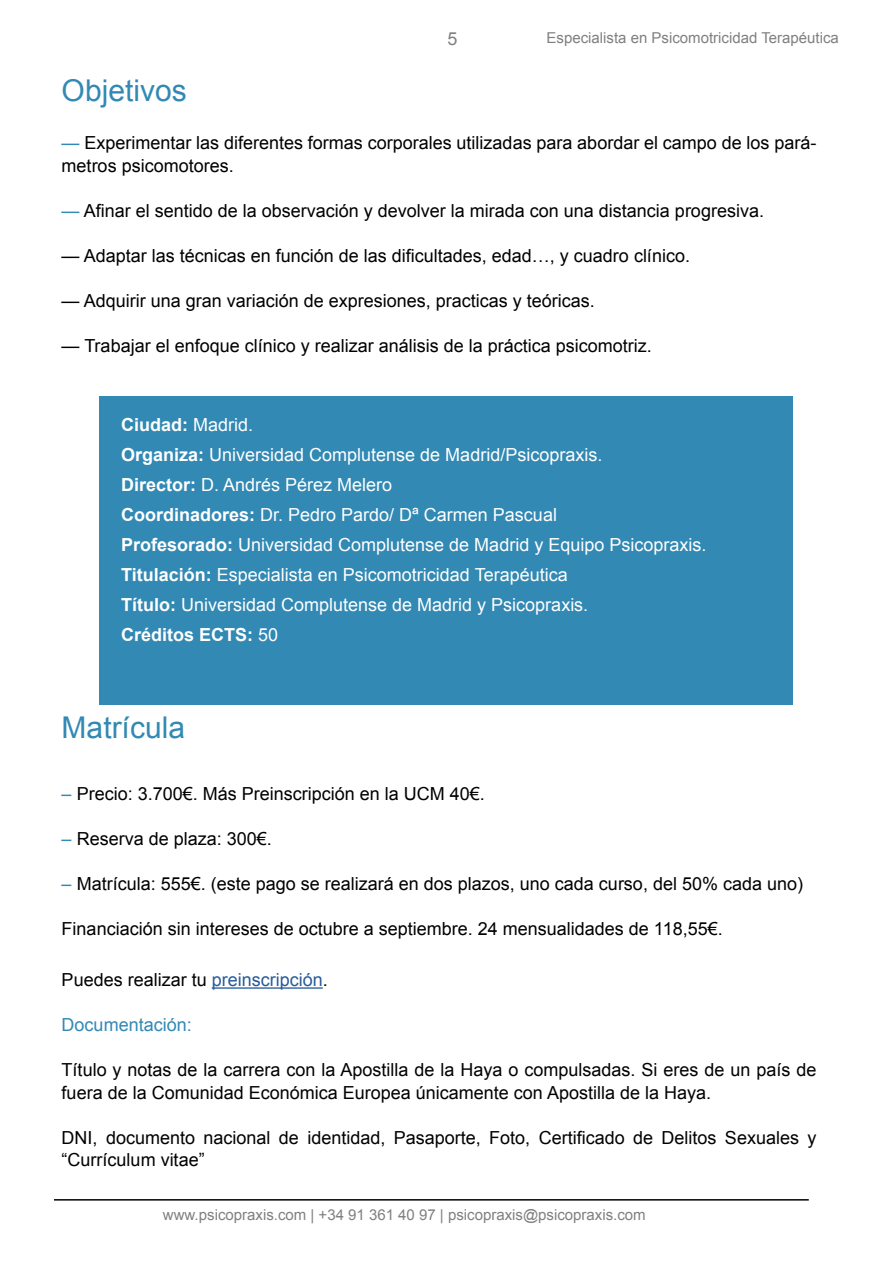
<style>
.page{position:relative;width:893px;height:1263px;background:#fff}
.page>*{position:absolute;margin:0;border:0;box-sizing:border-box;transform-origin:0 0}
.t1{font:30px "Arial";color:#3189b4}
.t2{font:18px/22.5px "Arial";color:#000}
.t3{font:18px/30px "Arial";color:#fff}
.t4{font:18px/22.5px "Arial";color:#020203}
.t5{font:18px "Arial";color:#3189b4}
.t6{font:18px "Arial";color:#818081}
.t7{font:15px "Arial";color:#818081}
.s1{color:#3189b4}
.s2{font-weight:700}
.s3{color:#275b9b}
</style>
<div class="page">
<div style="left:100px;top:396px;width:693px;height:309px;background:#3189b4"></div>
<hr style="left:212px;top:987px;width:111px;height:2px;background:#275b9b">
<hr style="left:54px;top:1199px;width:755px;height:1px;background:#000">
<p class="t6" style="left:447px;top:27px;width:12px">5</p>
<p class="t7" style="left:547px;top:28px;width:294px">Especialista en Psicomotricidad Terapéutica</p>
<h1 class="t1" style="left:62px;top:70px;width:127px">Objetivos</h1>
<p class="t2" style="left:62px;top:132px;width:756px"><span class="s1">—</span> Experimentar las diferentes formas corporales utilizadas para abordar el campo de los pará&shy;metros psicomotores.</p>
<p class="t2" style="left:62px;top:199px;width:704px"><span class="s1">—</span> Afinar el sentido de la observación y devolver la mirada con una distancia progresiva.</p>
<p class="t2" style="left:62px;top:244px;width:630px">— Adaptar las técnicas en función de las dificultades, edad…, y cuadro clínico.</p>
<p class="t2" style="left:62px;top:289px;width:535px">— Adquirir una gran variación de expresiones, practicas y teóricas.</p>
<p class="t2" style="left:62px;top:334px;width:592px">— Trabajar el enfoque clínico y realizar análisis de la práctica psicomotriz.</p>
<p class="t3" style="left:121px;top:410px;width:587px"><span class="s2">Ciudad:</span> Madrid.<br><span class="s2">Organiza:</span> Universidad Complutense de Madrid/Psicopraxis.<br><span class="s2">Director:</span> D. Andrés Pérez Melero<br><span class="s2">Coordinadores:</span> Dr. Pedro Pardo/ Dª Carmen Pascual<br><span class="s2">Profesorado:</span> Universidad Complutense de Madrid y Equipo Psicopraxis.<br><span class="s2">Titulación:</span> Especialista en Psicomotricidad Terapéutica<br><span class="s2">Título:</span> Universidad Complutense de Madrid y Psicopraxis.<br><span class="s2">Créditos ECTS:</span> 50</p>
<h1 class="t1" style="left:62px;top:708px;width:125px">Matrícula</h1>
<p class="t2" style="left:62px;top:782px;width:425px"><span class="s1">–</span> Precio: 3.700€. Más Preinscripción en la UCM 40€.</p>
<p class="t2" style="left:62px;top:827px;width:212px"><span class="s1">–</span> Reserva de plaza: 300€.</p>
<p class="t2" style="left:62px;top:872px;width:743px"><span class="s1">–</span> Matrícula: 555€. (este pago se realizará en dos plazos, uno cada curso, del 50% cada uno)</p>
<p class="t2" style="left:62px;top:917px;width:663px">Financiación sin intereses de octubre a septiembre. 24 mensualidades de 118,55€.</p>
<p class="t4" style="left:62px;top:969px;width:268px">Puedes realizar tu <span class="s3">preinscripción</span>.</p>
<p class="t5" style="left:62px;top:1013px;width:132px">Documentación:</p>
<p class="t4" style="left:62px;top:1059px;width:756px">Título y notas de la carrera con la Apostilla de la Haya o compulsadas. Si eres de un país de fuera de la Comunidad Económica Europea únicamente con Apostilla de la Haya.</p>
<p class="t4" style="left:62px;top:1126px;width:756px">DNI, documento nacional de identidad, Pasaporte, Foto, Certificado de Delitos Sexuales y “Currículum vitae”</p>
<p class="t7" style="left:163px;top:1205px;width:484px">www.psicopraxis.com | +34 91 361 40 97 | psicopraxis@psicopraxis.com</p>
</div>
